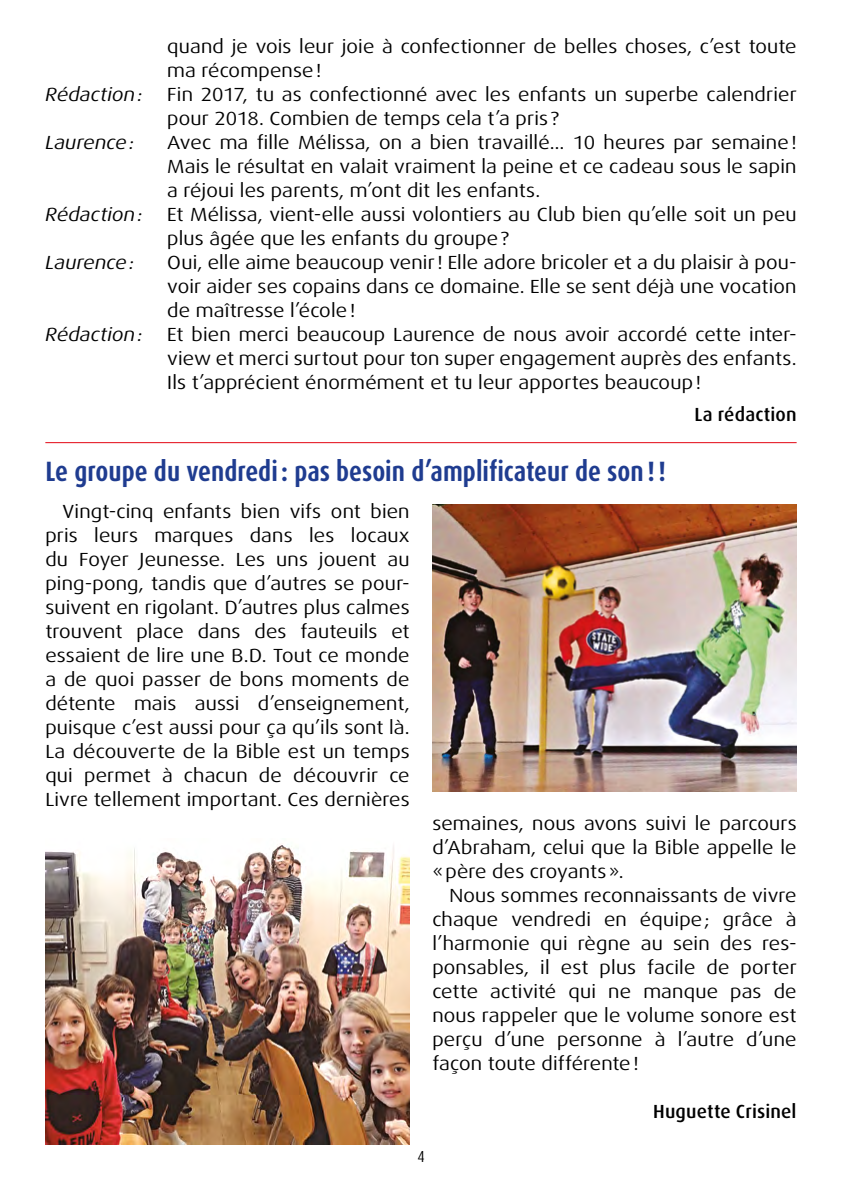
<style>
.page{position:relative;width:842px;height:1191px;background:#fff}
.page>*{position:absolute;margin:0;border:0;box-sizing:border-box;transform-origin:0 0}
.t1{font:700 condensed 28px "Dax OT";color:#1f3c90}
.t2{font:expanded 19px/24px "Dax OT";letter-spacing:.01em;color:#000;text-align:justify}
.t3{font:italic expanded 19px "Dax OT";letter-spacing:.01em;color:#000}
.t4{font:500 19px "Dax OT";letter-spacing:.01em;color:#000}
.t5{font:condensed 16px "Dax OT";color:#000}
</style>
<div class="page">
<hr style="left:45px;top:442px;width:752px;height:1px;background:#e30613">
<img style="left:432px;top:505px;width:365px;height:286px">
<img style="left:45px;top:845px;width:365px;height:299px">
<p class="t2" style="left:167px;top:34px;width:631px">quand je vois leur joie à confectionner de belles choses, c’est toute ma récompense!</p>
<p class="t3" style="left:45px;top:82px;width:99px">Rédaction:</p>
<p class="t2" style="left:167px;top:82px;width:631px">Fin 2017, tu as confectionné avec les enfants un superbe calendrier pour 2018. Combien de temps cela t’a pris ?</p>
<p class="t3" style="left:45px;top:130px;width:90px">Laurence:</p>
<p class="t2" style="left:167px;top:130px;width:631px">Avec ma fille Mélissa, on a bien travaillé… 10 heures par semaine!<br>Mais le résultat en valait vraiment la peine et ce cadeau sous le sapin a réjoui les parents, m’ont dit les enfants.</p>
<p class="t3" style="left:45px;top:202px;width:99px">Rédaction:</p>
<p class="t2" style="left:167px;top:202px;width:631px">Et Mélissa, vient-elle aussi volontiers au Club bien qu’elle soit un peu plus âgée que les enfants du groupe?</p>
<p class="t3" style="left:45px;top:250px;width:90px">Laurence:</p>
<p class="t2" style="left:167px;top:250px;width:631px">Oui, elle aime beaucoup venir! Elle adore bricoler et a du plaisir à pou&shy;voir aider ses copains dans ce domaine. Elle se sent déjà une vocation de maîtresse l’école!</p>
<p class="t3" style="left:45px;top:322px;width:99px">Rédaction:</p>
<p class="t2" style="left:167px;top:322px;width:631px">Et bien merci beaucoup Laurence de nous avoir accordé cette inter&shy;view et merci surtout pour ton super engagement auprès des enfants.<br>Ils t’apprécient énormément et tu leur apportes beaucoup!</p>
<p class="t4" style="left:694px;top:402px;width:104px">La rédaction</p>
<h1 class="t1" style="left:45px;top:454px;width:622px">Le groupe du vendredi: pas besoin d’amplificateur de son !!</h1>
<p class="t2" style="left:45px;top:499px;width:366px;text-indent:17px">Vingt-cinq enfants bien vifs ont bien pris leurs marques dans les locaux du Foyer Jeunesse. Les uns jouent au ping-pong, tandis que d’autres se pour&shy;suivent en rigolant. D’autres plus calmes trouvent place dans des fauteuils et essaient de lire une B.D. Tout ce monde a de quoi passer de bons moments de détente mais aussi d’enseignement, puisque c’est aussi pour ça qu’ils sont là.<br>La découverte de la Bible est un temps qui permet à chacun de découvrir ce Livre tellement important. Ces dernières</p>
<p class="t2" style="left:432px;top:811px;width:366px">semaines, nous avons suivi le parcours d’Abraham, celui que la Bible appelle le «père des croyants».</p>
<p class="t2" style="left:432px;top:883px;width:366px;text-indent:17px">Nous sommes reconnaissants de vivre chaque vendredi en équipe; grâce à l’harmonie qui règne au sein des res&shy;ponsables, il est plus facile de porter cette activité qui ne manque pas de nous rappeler que le volume sonore est perçu d’une personne à l’autre d’une façon toute différente!</p>
<p class="t4" style="left:653px;top:1099px;width:145px">Huguette Crisinel</p>
<p class="t5" style="left:417px;top:1146px;width:9px">4</p>
</div>
